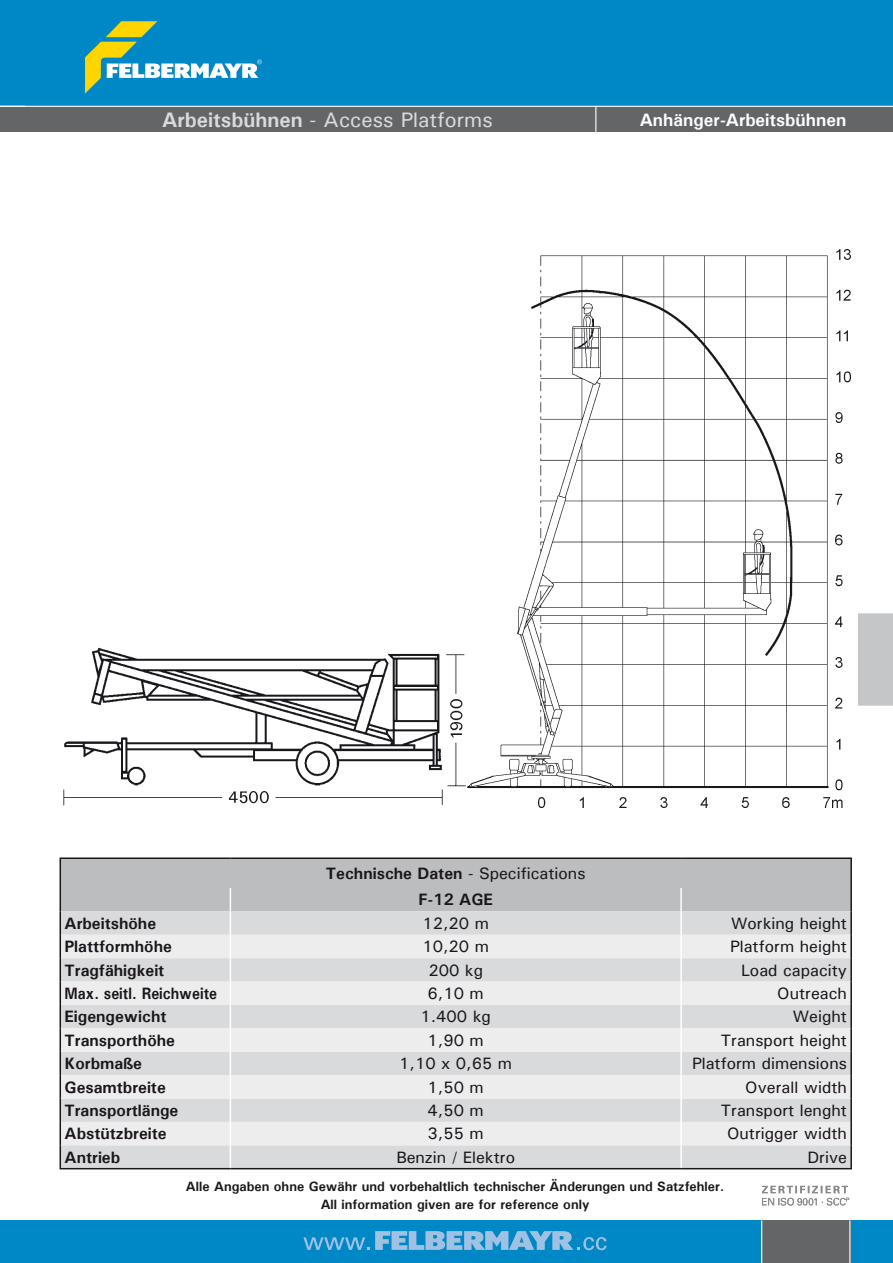
<style>
.page{position:relative;width:893px;height:1263px;background:#fff}
.page>*{position:absolute;margin:0;border:0;box-sizing:border-box;transform-origin:0 0}
.t1{font:500 21px "Univers";color:#d9dadb}
.t2{font:700 18px "Univers";color:#fff}
.t3{font:500 16.5px "Univers";color:#1a171c}
.t4{font:700 16.5px/26.5px "Univers";color:#1a171c;text-align:center}
.t5{font:700 16.5px "Univers";color:#1a171c;scale:.9 1}
.t6{font:700 13.5px/18px "Univers";color:#1a171c;text-align:center}
.s1{font-weight:700}
.s2{font-weight:500}
</style>
<div class="page">
<div style="left:0;top:1220px;width:893px;height:43px;background:#0087c6"></div>
<div style="left:761px;top:1220px;width:89px;height:43px;background:#646567"></div>
<div style="left:0;top:0;width:893px;height:106px;background:#0087c6"></div>
<div style="left:0;top:106px;width:893px;height:26px;background:#646567"></div>
<hr style="left:0;top:106px;width:893px;height:1px;background:#fff">
<svg style="left:595px;top:106px;width:1px;height:26px"></svg>
<hr style="left:761px;top:1220px;width:1px;height:43px;background:#fff">
<hr style="left:849px;top:1220px;width:1px;height:43px;background:#fff">
<svg style="left:85px;top:21px;width:177px;height:73px"></svg>
<svg style="left:303px;top:1231px;width:304px;height:19px"></svg>
<svg style="left:762px;top:1186px;width:87px;height:19px"></svg>
<hr style="left:60px;top:857px;width:170px;height:2px;background:#1a171c">
<hr style="left:230px;top:857px;width:451px;height:2px;background:#1a171c">
<hr style="left:681px;top:857px;width:171px;height:2px;background:#1a171c">
<hr style="left:850px;top:859px;width:2px;height:29px;background:#1a171c">
<hr style="left:850px;top:888px;width:2px;height:23px;background:#1a171c">
<hr style="left:850px;top:911px;width:2px;height:24px;background:#1a171c">
<hr style="left:850px;top:935px;width:2px;height:23px;background:#1a171c">
<hr style="left:850px;top:958px;width:2px;height:23px;background:#1a171c">
<hr style="left:850px;top:981px;width:2px;height:24px;background:#1a171c">
<hr style="left:850px;top:1005px;width:2px;height:23px;background:#1a171c">
<hr style="left:850px;top:1028px;width:2px;height:24px;background:#1a171c">
<hr style="left:850px;top:1052px;width:2px;height:23px;background:#1a171c">
<hr style="left:850px;top:1075px;width:2px;height:23px;background:#1a171c">
<hr style="left:850px;top:1098px;width:2px;height:24px;background:#1a171c">
<hr style="left:850px;top:1122px;width:2px;height:23px;background:#1a171c">
<svg style="left:60px;top:858px;width:791px;height:310px"></svg>
<hr style="left:850px;top:1145px;width:2px;height:23px;background:#1a171c">
<hr style="left:60px;top:1168px;width:170px;height:1px;background:#1a171c">
<hr style="left:230px;top:1168px;width:451px;height:1px;background:#1a171c">
<hr style="left:681px;top:1168px;width:171px;height:1px;background:#1a171c">
<img style="left:468px;top:250px;width:382px;height:558px">
<img style="left:63px;top:647px;width:403px;height:159px">
<p class="t1" style="left:162px;top:106px;width:332px"><span class="s1">Arbeitsbühnen</span> - Access Platforms</p>
<p class="t2" style="left:640px;top:108px;width:208px">Anhänger-Arbeitsbühnen</p>
<p class="t4" style="left:326px;top:859px;width:261px">Technische Daten <span class="s2">- Specifications<br></span>F-12 AGE</p>
<p class="t4" style="left:65px;top:909px;width:93px">Arbeitshöhe</p>
<p class="t3" style="left:422px;top:912px;width:68px">12,20 m</p>
<p class="t3" style="left:731px;top:912px;width:117px">Working height</p>
<p class="t4" style="left:65px;top:933px;width:109px">Plattformhöhe</p>
<p class="t3" style="left:422px;top:936px;width:68px">10,20 m</p>
<p class="t3" style="left:730px;top:936px;width:118px">Platform height</p>
<p class="t4" style="left:65px;top:956px;width:101px">Tragfähigkeit</p>
<p class="t3" style="left:428px;top:959px;width:56px">200 kg</p>
<p class="t3" style="left:741px;top:959px;width:107px">Load capacity</p>
<p class="t5" style="left:65px;top:983px;width:171px">Max. seitl. Reichweite</p>
<p class="t3" style="left:428px;top:983px;width:58px">6,10 m</p>
<p class="t3" style="left:777px;top:983px;width:71px">Outreach</p>
<p class="t4" style="left:65px;top:1003px;width:103px">Eigengewicht</p>
<p class="t3" style="left:420px;top:1006px;width:72px">1.400 kg</p>
<p class="t3" style="left:793px;top:1006px;width:56px">Weight</p>
<p class="t4" style="left:65px;top:1026px;width:112px">Transporthöhe</p>
<p class="t3" style="left:428px;top:1029px;width:58px">1,90 m</p>
<p class="t3" style="left:721px;top:1029px;width:128px">Transport height</p>
<p class="t4" style="left:65px;top:1050px;width:79px">Korbmaße</p>
<p class="t3" style="left:399px;top:1053px;width:114px">1,10 x 0,65 m</p>
<p class="t3" style="left:692px;top:1053px;width:156px">Platform dimensions</p>
<p class="t4" style="left:65px;top:1073px;width:103px">Gesamtbreite</p>
<p class="t3" style="left:428px;top:1076px;width:58px">1,50 m</p>
<p class="t3" style="left:745px;top:1076px;width:103px">Overall width</p>
<p class="t4" style="left:65px;top:1096px;width:115px">Transportlänge</p>
<p class="t3" style="left:428px;top:1100px;width:58px">4,50 m</p>
<p class="t3" style="left:721px;top:1100px;width:128px">Transport lenght</p>
<p class="t4" style="left:64px;top:1120px;width:104px">Abstützbreite</p>
<p class="t3" style="left:428px;top:1123px;width:58px">3,55 m</p>
<p class="t3" style="left:727px;top:1123px;width:121px">Outrigger width</p>
<p class="t4" style="left:64px;top:1143px;width:57px">Antrieb</p>
<p class="t3" style="left:396px;top:1146px;width:120px">Benzin / Elektro</p>
<p class="t3" style="left:807px;top:1146px;width:41px">Drive</p>
<p class="t6" style="left:186px;top:1177px;width:540px">Alle Angaben ohne Gewähr und vorbehaltlich technischer Änderungen und Satzfehler.<br>All information given are for reference only</p>
</div>
